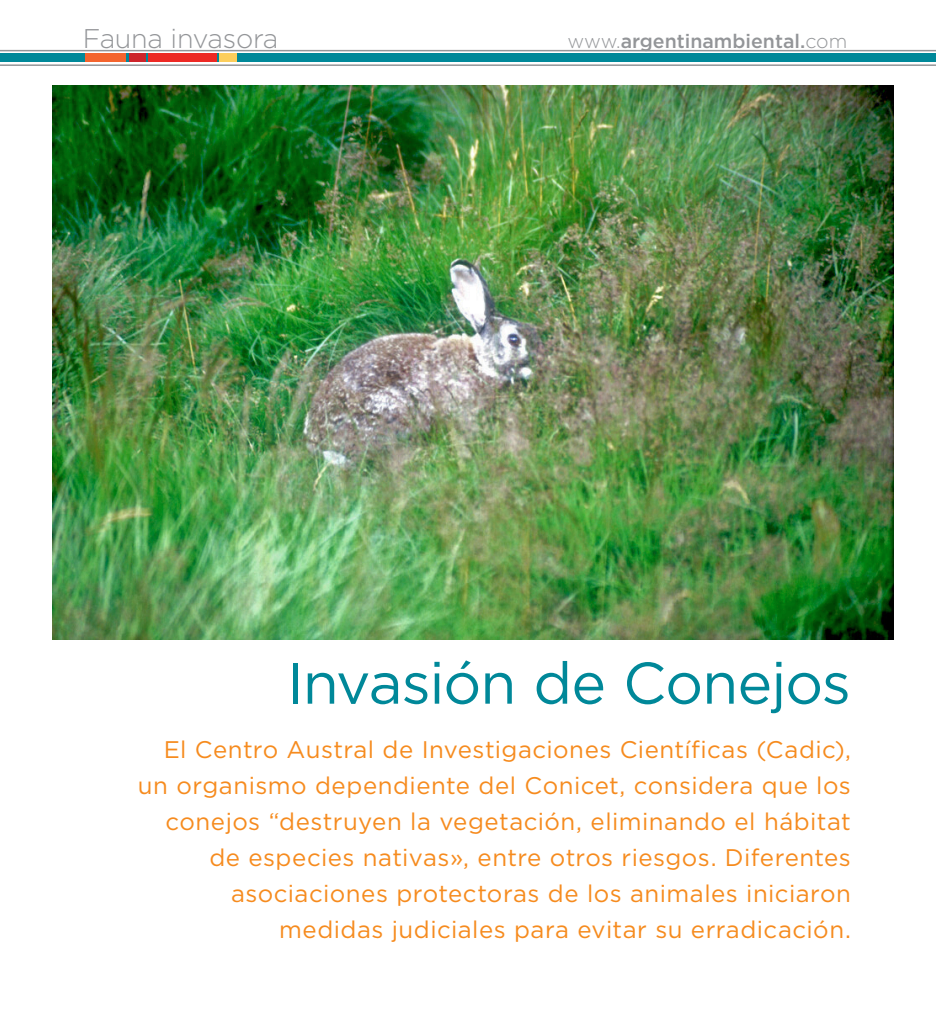
<style>
.page{position:relative;width:936px;height:1021px;background:#fff}
.page>*{position:absolute;margin:0;border:0;box-sizing:border-box;transform-origin:0 0}
.t1{font:58.5px "Gotham";letter-spacing:-.015em;color:#089}
.t2{font:300 27px "Gotham";letter-spacing:-.01em;color:#939598}
.t3{font:24px/36px "Gotham";letter-spacing:.02em;color:#f68b1e;text-align:right}
.t4{font:500 19.5px "Gotham";color:#939598}
.s1{font-weight:300}
</style>
<div class="page">
<img style="left:52px;top:85px;width:841px;height:554px">
<hr style="left:0;top:50px;width:935px;height:1px;background:#939598">
<div style="left:0;top:54px;width:935px;height:8px;background:#089"></div>
<div style="left:148px;top:54px;width:69px;height:8px;background:#ed2924"></div>
<div style="left:220px;top:54px;width:17px;height:8px;background:#fcce5c"></div>
<div style="left:129px;top:54px;width:16px;height:8px;background:#cd242a"></div>
<div style="left:86px;top:54px;width:40px;height:8px;background:#f4642e"></div>
<hr style="left:0;top:64px;width:935px;height:2px;background:#939598">
<p class="t2" style="left:83px;top:22px;width:197px">Fauna invasora</p>
<p class="t4" style="left:567px;top:29px;width:281px"><span class="s1">www.</span>argentinambiental.<span class="s1">com</span></p>
<p class="t1" style="left:286px;top:645px;width:565px">Invasión de Conejos</p>
<p class="t3" style="left:138px;top:731px;width:714px">El Centro Austral de Investigaciones Científicas (Cadic), un organismo dependiente del Conicet, considera que los conejos “destruyen la vegetación, eliminando el hábitat de especies nativas», entre otros riesgos. Diferentes asociaciones protectoras de los animales iniciaron medidas judiciales para evitar su erradicación.</p>
</div>
